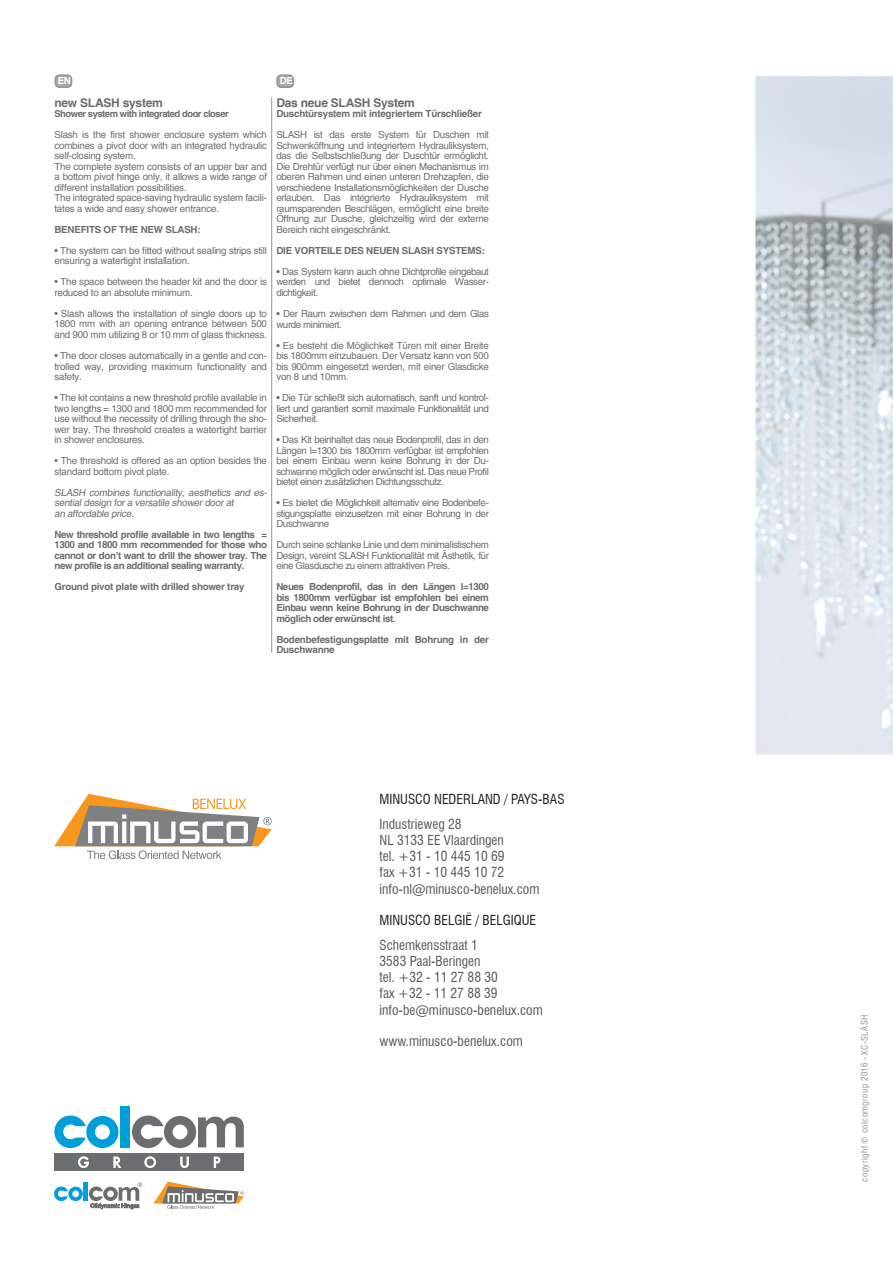
<style>
.page{position:relative;width:893px;height:1263px;background:#fff}
.page>*{position:absolute;margin:0;border:0;box-sizing:border-box;transform-origin:0 0}
.t1{font:condensed 13.5px/16.2px "Swiss 721 BT";color:#57585a}
.t2{font:condensed 13.5px "Swiss 721 BT";color:#231f20}
.t3{font:700 12px "Helvetica";letter-spacing:-.02em;color:#6c6d70}
.t4{font:9.75px/10.5px "Helvetica";letter-spacing:-.02em;color:#6c6d70;text-align:justify}
.t5{font:700 9.75px/10.5px "Helvetica";letter-spacing:-.02em;color:#6c6d70;text-align:justify}
.t6{font:9.75px/10.5px "Helvetica";letter-spacing:-.04em;color:#6c6d70}
.t7{font:700 9.75px "Helvetica";color:#fff}
.t8{font:700 9.45px "Helvetica";letter-spacing:-.05em;color:#6c6d70}
.t9{font:condensed 9px "Swiss 721 BT";letter-spacing:.05em;color:#939598}
.s1{font-weight:700}
</style>
<div class="page">
<hr style="left:271px;top:98px;width:1px;height:555px;background:#939598">
<div style="left:277px;top:75px;width:16px;height:12px;background:#a8a9ad;border-radius:4px"></div>
<div style="left:276px;top:74px;width:18px;height:14px;border:2px solid #939598;border-radius:4px"></div>
<div style="left:55px;top:75px;width:17px;height:12px;background:#a8a9ad;border-radius:4px"></div>
<div style="left:54px;top:74px;width:18px;height:14px;border:2px solid #939598;border-radius:4px"></div>
<img style="left:755px;top:76px;width:138px;height:678px">
<div style="left:120px;top:1106px;width:10px;height:41px;background:#009fda"></div>
<svg style="left:132px;top:1115px;width:112px;height:33px"></svg>
<svg style="left:54px;top:1115px;width:64px;height:33px"></svg>
<div style="left:54px;top:1153px;width:190px;height:18px;background:#6c6d70"></div>
<svg style="left:78px;top:1157px;width:11px;height:11px"></svg>
<svg style="left:114px;top:1157px;width:7px;height:10px"></svg>
<svg style="left:145px;top:1157px;width:11px;height:11px"></svg>
<svg style="left:181px;top:1157px;width:7px;height:11px"></svg>
<svg style="left:214px;top:1157px;width:6px;height:10px"></svg>
<svg style="left:153px;top:1182px;width:91px;height:27px"></svg>
<hr style="left:84px;top:1182px;width:4px;height:19px;background:#069ddc">
<svg style="left:54px;top:1186px;width:29px;height:15px"></svg>
<svg style="left:89px;top:1182px;width:53px;height:27px"></svg>
<svg style="left:54px;top:794px;width:218px;height:65px"></svg>
<p class="t7" style="left:58px;top:75px;width:15px">EN</p>
<p class="t7" style="left:280px;top:75px;width:15px">DE</p>
<p class="t3" style="left:54px;top:95px;width:110px">new SLASH system</p>
<p class="t8" style="left:54px;top:108px;width:176px">Shower system with integrated door closer</p>
<p class="t4" style="left:54px;top:130px;width:214px;text-align:left">Slash is the first shower enclosure system which combines a pivot door with an integrated hydraulic self-closing system.<br>The complete system consists of an upper bar and a bottom pivot hinge only, it allows a wide range of different installation possibilities.<br>The integrated space-saving hydraulic system facili&shy;tates a wide and easy shower entrance.</p>
<p class="t5" style="left:54px;top:224px;width:148px">BENEFITS OF THE NEW SLASH:</p>
<p class="t4" style="left:54px;top:245px;width:214px">• The system can be fitted without sealing strips still ensuring a watertight installation.</p>
<p class="t4" style="left:54px;top:277px;width:214px">• The space between the header kit and the door is reduced to an absolute minimum.</p>
<p class="t4" style="left:54px;top:308px;width:214px">• Slash allows the installation of single doors up to 1800 mm with an opening entrance between 500 and 900 mm utilizing 8 or 10 mm of glass thickness.</p>
<p class="t4" style="left:54px;top:350px;width:214px">• The door closes automatically in a gentle and con&shy;trolled way, providing maximum functionality and safety.</p>
<p class="t4" style="left:54px;top:392px;width:214px">• The kit contains a new threshold profile available in two lengths = 1300 and 1800 mm recommended for use without the necessity of drilling through the sho&shy;wer tray. The threshold creates a watertight barrier in shower enclosures.</p>
<p class="t4" style="left:54px;top:455px;width:214px">• The threshold is offered as an option besides the standard bottom pivot plate.</p>
<p class="t4" style="left:54px;top:487px;width:216px;text-align:left">SLASH combines functionality, aesthetics and es&shy;sential design for a versatile shower door at<br>an affordable price.</p>
<p class="t5" style="left:54px;top:529px;width:214px">New threshold profile available in two lengths = 1300 and 1800 mm recommended for those who cannot or don’t want to drill the shower tray. The new profile is an additional sealing warranty.</p>
<p class="t5" style="left:54px;top:581px;width:192px">Ground pivot plate with drilled shower tray</p>
<p class="t3" style="left:276px;top:95px;width:140px">Das neue SLASH System</p>
<p class="t5" style="left:276px;top:109px;width:207px">Duschtürsystem mit integriertem Türschließer</p>
<p class="t4" style="left:276px;top:130px;width:214px">SLASH ist das erste System für Duschen mit Schwenköffnung und integriertem Hydrauliksystem, das die Selbstschließung der Duschtür ermöglicht.<br>Die Drehtür verfügt nur über einen Mechanismus im oberen Rahmen und einen unteren Drehzapfen, die verschiedene Installationsmöglichkeiten der Dusche erlauben. Das integrierte Hydrauliksystem mit raumsparenden Beschlägen, ermöglicht eine breite Öffnung zur Dusche, gleichzeitig wird der externe Bereich nicht eingeschränkt.</p>
<p class="t5" style="left:276px;top:245px;width:210px">DIE VORTEILE DES NEUEN SLASH SYSTEMS:</p>
<p class="t4" style="left:276px;top:266px;width:214px"><span class="s1">•</span> Das System kann auch ohne Dichtprofile eingebaut werden und bietet dennoch optimale Wasser&shy;dichtigkeit.</p>
<p class="t6" style="left:276px;top:308px;width:214px"><span class="s1">•</span> Der Raum zwischen dem Rahmen und dem Glas wurde minimiert.</p>
<p class="t4" style="left:276px;top:340px;width:214px"><span class="s1">•</span> Es besteht die Möglichkeit Türen mit einer Breite bis 1800mm einzubauen. Der Versatz kann von 500 bis 900mm eingesetzt werden, mit einer Glasdicke von 8 und 10mm.</p>
<p class="t4" style="left:276px;top:392px;width:214px"><span class="s1">•</span> Die Tür schließt sich automatisch, sanft und kontrol&shy;liert und garantiert somit maximale Funktionalität und Sicherheit.</p>
<p class="t4" style="left:276px;top:434px;width:214px"><span class="s1">•</span> Das Kit beinhaltet das neue Bodenprofil, das in den Längen l=1300 bis 1800mm verfügbar ist empfohlen bei einem Einbau wenn keine Bohrung in der Du&shy;schwanne möglich oder erwünscht ist. Das neue Profil bietet einen zusätzlichen Dichtungsschutz.</p>
<p class="t4" style="left:276px;top:497px;width:214px"><span class="s1">•</span> Es bietet die Möglichkeit alternativ eine Bodenbefe&shy;stigungsplatte einzusetzen mit einer Bohrung in der Duschwanne</p>
<p class="t4" style="left:276px;top:539px;width:214px">Durch seine schlanke Linie und dem minimalistischem Design, vereint SLASH Funktionalität mit Ästhetik, für eine Glasdusche zu einem attraktiven Preis.</p>
<p class="t5" style="left:276px;top:581px;width:214px">Neues Bodenprofil, das in den Längen l=1300 bis 1800mm verfügbar ist empfohlen bei einem Einbau wenn keine Bohrung in der Duschwanne möglich oder erwünscht ist.</p>
<p class="t5" style="left:276px;top:634px;width:214px">Bodenbefestigungsplatte mit Bohrung in der<br>Duschwanne</p>
<h1 class="t2" style="left:379px;top:791px;width:187px">MINUSCO NEDERLAND / PAYS-BAS</h1>
<h1 class="t1" style="left:379px;top:816px;width:161px">Industrieweg 28<br>NL 3133 EE Vlaardingen<br>tel. +31 - 10 445 10 69<br>fax +31 - 10 445 10 72 info-nl@minusco-benelux.com</h1>
<h1 class="t2" style="left:379px;top:912px;width:158px">MINUSCO BELGIË / BELGIQUE</h1>
<h1 class="t1" style="left:379px;top:937px;width:165px">Schemkensstraat 1<br>3583 Paal-Beringen<br>tel. +32 - 11 27 88 30<br>fax +32 - 11 27 88 39 info-be@minusco-benelux.com</h1>
<h1 class="t1" style="left:379px;top:1033px;width:145px">www.minusco-benelux.com</h1>
<p class="t9" style="left:859px;top:1182px;width:168px;rotate:-90deg">copyright © colcomgroup 2016 - XC-SLASH</p>
</div>
